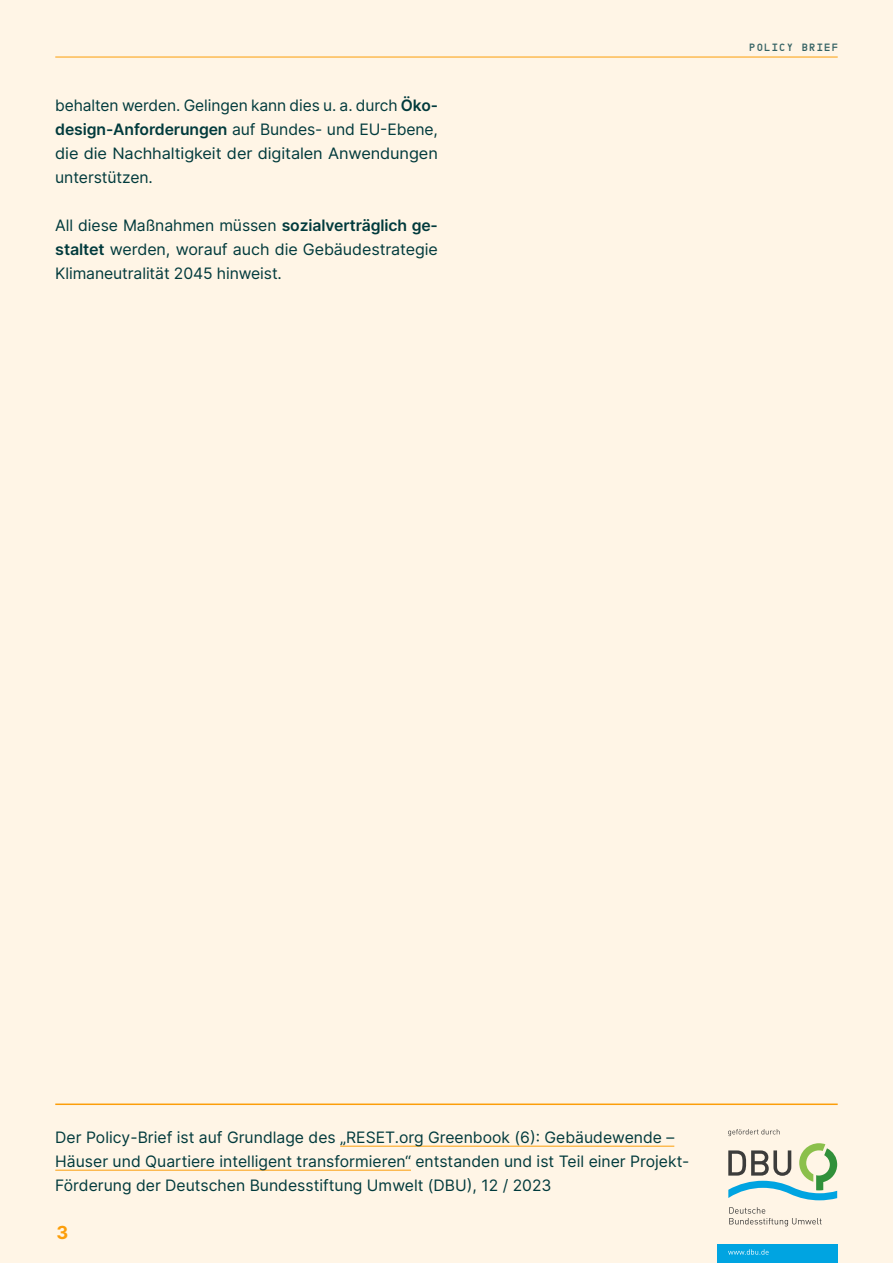
<style>
.page{position:relative;width:893px;height:1263px;background:#fff5e6}
.page>*{position:absolute;margin:0;border:0;box-sizing:border-box;transform-origin:0 0}
.t1{font:700 18px "Inter";color:#fc9e0a}
.t2{font:15.75px/24px "Inter";color:#003a3c;text-align:justify}
.t3{font:10.5px "NB Grotesk Pro 75 M Fett Webfont";letter-spacing:.175em;color:#336163}
.s1{font-weight:600}
</style>
<div class="page">
<hr style="left:55px;top:57px;width:783px;height:1px;background:#fc9e0a">
<hr style="left:55px;top:1103px;width:783px;height:2px;background:#fc9e0a">
<hr style="left:340px;top:1146px;width:334px;height:1px;background:#fc9e0a">
<hr style="left:55px;top:1170px;width:356px;height:1px;background:#fc9e0a">
<div style="left:717px;top:1244px;width:120px;height:18px;background:#00a4e1"></div>
<svg style="left:728px;top:1249px;width:41px;height:6px"></svg>
<svg style="left:728px;top:1143px;width:109px;height:57px"></svg>
<svg style="left:729px;top:1207px;width:93px;height:19px"></svg>
<svg style="left:728px;top:1129px;width:52px;height:7px"></svg>
<p class="t2" style="left:55px;top:93px;width:384px">behalten werden. Gelingen kann dies u. a. durch <span class="s1">Öko&shy;design-Anforderungen</span> auf Bundes- und EU-Ebene, die die Nachhaltigkeit der digitalen Anwendungen unterstützen.</p>
<p class="t2" style="left:55px;top:213px;width:384px">All diese Maßnahmen müssen <span class="s1">sozialverträglich ge&shy;staltet</span> werden, worauf auch die Gebäudestrategie Klimaneutralität 2045 hinweist.</p>
<p class="t3" style="left:749px;top:42px;width:90px">POLICY BRIEF</p>
<p class="t2" style="left:55px;top:1125px;width:636px;text-align:left">Der Policy-Brief ist auf Grundlage des „RESET.org Greenbook (6): Gebäudewende –<br>Häuser und Quartiere intelligent transformieren“ entstanden und ist Teil einer Projekt-<br>Förderung der Deutschen Bundesstiftung Umwelt (DBU), 12 / 2023</p>
<p class="t1" style="left:56px;top:1219px;width:13px">3</p>
</div>
